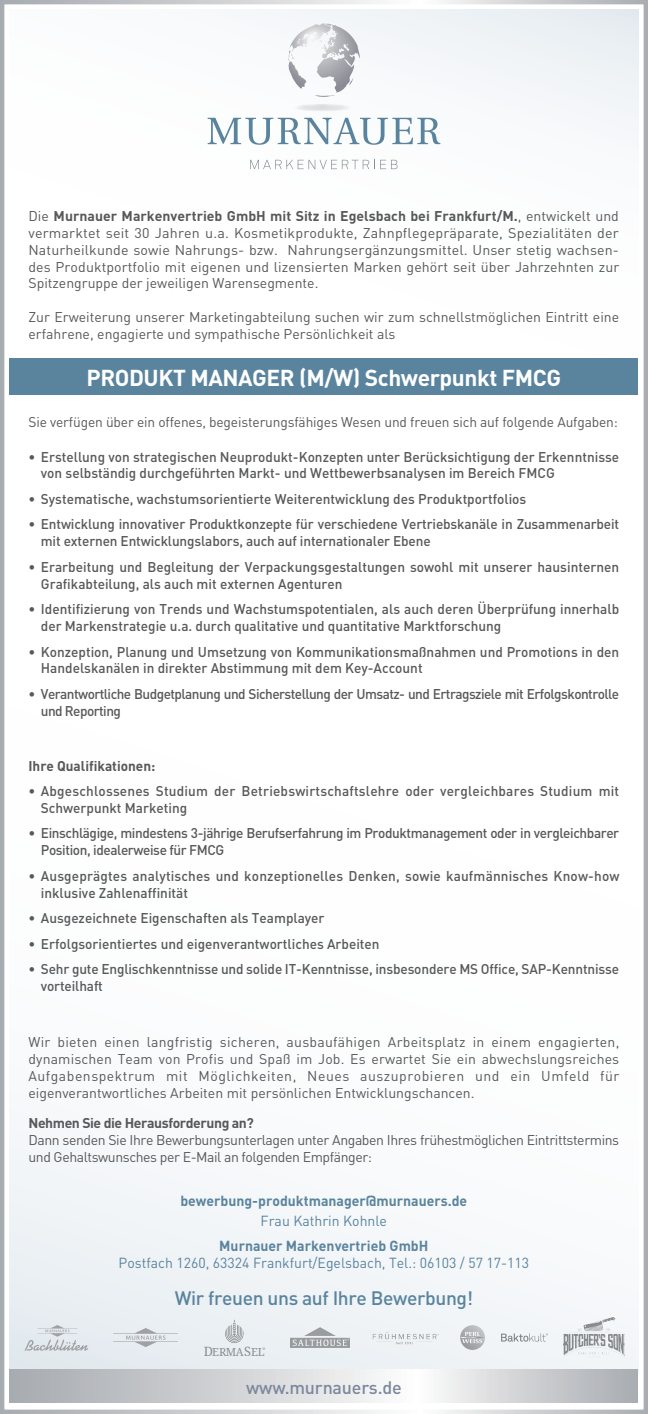
<style>
.page{position:relative;width:648px;height:1414px;background:#fff}
.page>*{position:absolute;margin:0;border:0;box-sizing:border-box;transform-origin:0 0}
.t1{font:700 22.75px "DIN";letter-spacing:-.02em;color:#fff}
.t2{font:500 19.25px "DIN";letter-spacing:-.02em;color:#5a849e}
.t3{font:500 17.94px "DIN";letter-spacing:-.01em;color:#7d889e}
.t4{font:14.44px "DIN";color:#5a849e}
.t5{font:700 14.44px "DIN";color:#5a849e}
.t6{font:500 14px/16.8px "DIN";color:#57585a}
.t7{font:14px/16.8px "DIN";color:#57585a;text-align:justify}
.t8{font:14px/16.8px "DIN";letter-spacing:-.03em;color:#57585a}
.t9{font:500 14px/16.8px "DIN";letter-spacing:-.03em;color:#57585a}
.t10{font:500 14px/16.8px "DIN";letter-spacing:-.04em;color:#57585a}
.t11{font:700 14px "DIN";letter-spacing:-.03em;color:#57585a}
.t12{font:700 14px "DIN";color:#57585a}
.t13{font:11.11px "Droid Serif";letter-spacing:-.025em;color:#3e3e3f}
.s1{font-weight:700}
.s2{font-size:12.78px}
</style>
<div class="page">
<div style="left:10px;top:10px;width:628px;height:1363px;background:linear-gradient(to bottom,#fefefe,#f7f9fb)"></div>
<svg style="left:10px;top:1369px;width:627px;height:34px;background:#d0d2d4"></svg>
<svg style="left:207px;top:118px;width:233px;height:27px"></svg>
<svg style="left:250px;top:160px;width:147px;height:9px"></svg>
<img style="left:291px;top:104px;width:62px;height:7px">
<img style="left:288px;top:23px;width:36px;height:35px">
<svg style="left:297px;top:39px;width:3px;height:5px"></svg>
<svg style="left:113px;top:1328px;width:65px;height:19px"></svg>
<svg style="left:24px;top:1325px;width:64px;height:25px;background:#d6dbe0"></svg>
<svg style="left:460px;top:1325px;width:25px;height:25px"></svg>
<svg style="left:461px;top:1332px;width:22px;height:11px"></svg>
<img style="left:365px;top:1326px;width:79px;height:23px">
<img style="left:291px;top:1328px;width:58px;height:19px">
<svg style="left:225px;top:1319px;width:19px;height:24px"></svg>
<svg style="left:501px;top:1333px;width:47px;height:8px"></svg>
<img style="left:563px;top:1318px;width:61px;height:39px">
<div style="left:10px;top:358px;width:628px;height:36px;background:#5a849e"></div>
<div style="left:0;top:0;width:648px;height:1414px;border:4px solid #fff"></div>
<p class="t7" style="left:28px;top:208px;width:592px">Die <span class="s1">Murnauer Markenvertrieb GmbH mit Sitz in Egelsbach bei Frankfurt/M.</span>, entwickelt und vermarktet seit 30 Jahren u.a. Kosmetikprodukte, Zahnpflegepräparate, Spezialitäten der Naturheilkunde sowie Nahrungs- bzw. Nahrungsergänzungsmittel. Unser stetig wachsen&shy;des Produktportfolio mit eigenen und lizensierten Marken gehört seit über Jahrzehnten zur Spitzengruppe der jeweiligen Warensegmente.</p>
<p class="t7" style="left:28px;top:308px;width:592px">Zur Erweiterung unserer Marketingabteilung suchen wir zum schnellstmöglichen Eintritt eine erfahrene, engagierte und sympathische Persönlichkeit als</p>
<h1 class="t1" style="left:87px;top:362px;width:476px">PRODUKT MANAGER (M/W) Schwerpunkt FMCG</h1>
<p class="t7" style="left:28px;top:413px;width:591px">Sie verfügen über ein offenes, begeisterungsfähiges Wesen und freuen sich auf folgende Aufgaben:</p>
<p class="t6" style="left:41px;top:448px;width:579px;text-indent:-12px">• Erstellung von strategischen Neuprodukt-Konzepten unter Berücksichtigung der Erkenntnisse von selbständig durchgeführten Markt- und Wettbewerbsanalysen im Bereich FMCG</p>
<p class="t6" style="left:28px;top:490px;width:499px">• Systematische, wachstumsorientierte Weiterentwicklung des Produktportfolios</p>
<p class="t6" style="left:41px;top:515px;width:579px;text-indent:-12px">• Entwicklung innovativer Produktkonzepte für verschiedene Vertriebskanäle in Zusammenarbeit mit externen Entwicklungslabors, auch auf internationaler Ebene</p>
<p class="t6" style="left:41px;top:558px;width:579px;text-indent:-12px">• Erarbeitung und Begleitung der Verpackungsgestaltungen sowohl mit unserer hausinternen<br>Grafikabteilung, als auch mit externen Agenturen</p>
<p class="t6" style="left:41px;top:600px;width:579px;text-indent:-12px">• Identifizierung von Trends und Wachstumspotentialen, als auch deren Überprüfung innerhalb der Markenstrategie u.a. durch qualitative und quantitative Marktforschung</p>
<p class="t6" style="left:41px;top:643px;width:579px;text-indent:-12px">• Konzeption, Planung und Umsetzung von Kommunikationsmaßnahmen und Promotions in den<br>Handelskanälen in direkter Abstimmung mit dem Key-Account</p>
<p class="t10" style="left:41px;top:685px;width:579px;text-indent:-12px">• Verantwortliche Budgetplanung und Sicherstellung der Umsatz- und Ertragsziele mit Erfolgskontrolle und Reporting</p>
<p class="t12" style="left:28px;top:756px;width:128px">Ihre Qualifikationen:</p>
<p class="t6" style="left:41px;top:782px;width:579px;text-indent:-12px">• Abgeschlossenes Studium der Betriebswirtschaftslehre oder vergleichbares Studium mit<br>Schwerpunkt Marketing</p>
<p class="t9" style="left:41px;top:824px;width:579px;text-indent:-12px">• Einschlägige, mindestens 3-jährige Berufserfahrung im Produktmanagement oder in vergleichbarer<br>Position, idealerweise für FMCG</p>
<p class="t6" style="left:41px;top:867px;width:580px;text-indent:-12px">• Ausgeprägtes analytisches und konzeptionelles Denken, sowie kaufmännisches Know-how inklusive Zahlenaffinität</p>
<p class="t6" style="left:28px;top:909px;width:297px">• Ausgezeichnete Eigenschaften als Teamplayer</p>
<p class="t6" style="left:28px;top:935px;width:352px">• Erfolgsorientiertes und eigenverantwortliches Arbeiten</p>
<p class="t6" style="left:41px;top:960px;width:579px;text-indent:-12px">• Sehr gute Englischkenntnisse und solide IT-Kenntnisse, insbesondere MS Office, SAP-Kenntnisse vorteilhaft</p>
<p class="t7" style="left:28px;top:1033px;width:592px">Wir bieten einen langfristig sicheren, ausbaufähigen Arbeitsplatz in einem engagierten, dynamischen Team von Profis und Spaß im Job. Es erwartet Sie ein abwechslungsreiches Aufgabenspektrum mit Möglichkeiten, Neues auszuprobieren und ein Umfeld für eigenverantwortliches Arbeiten mit persönlichen Entwicklungschancen.</p>
<p class="t11" style="left:28px;top:1114px;width:227px">Nehmen Sie die Herausforderung an?</p>
<p class="t8" style="left:28px;top:1131px;width:592px">Dann senden Sie Ihre Bewerbungsunterlagen unter Angaben Ihres frühestmöglichen Eintrittstermins und Gehaltswunsches per E-Mail an folgenden Empfänger:</p>
<p class="t5" style="left:180px;top:1191px;width:288px">bewerbung-produktmanager@murnauers.de</p>
<p class="t4" style="left:260px;top:1212px;width:128px">Frau Kathrin Kohnle</p>
<p class="t5" style="left:219px;top:1236px;width:210px">Murnauer Markenvertrieb GmbH</p>
<p class="t4" style="left:119px;top:1254px;width:412px">Postfach 1260, 63324 Frankfurt/Egelsbach, Tel.: 06103 / 57 17-113</p>
<h2 class="t2" style="left:175px;top:1285px;width:300px">Wir freuen uns auf Ihre Bewerbung!</h2>
<p class="t13" style="left:203px;top:1345px;width:63px"><span class="s2">D</span>ERMA <span class="s2">S</span>EL</p>
<p class="t3" style="left:246px;top:1376px;width:157px">www.murnauers.de</p>
</div>
